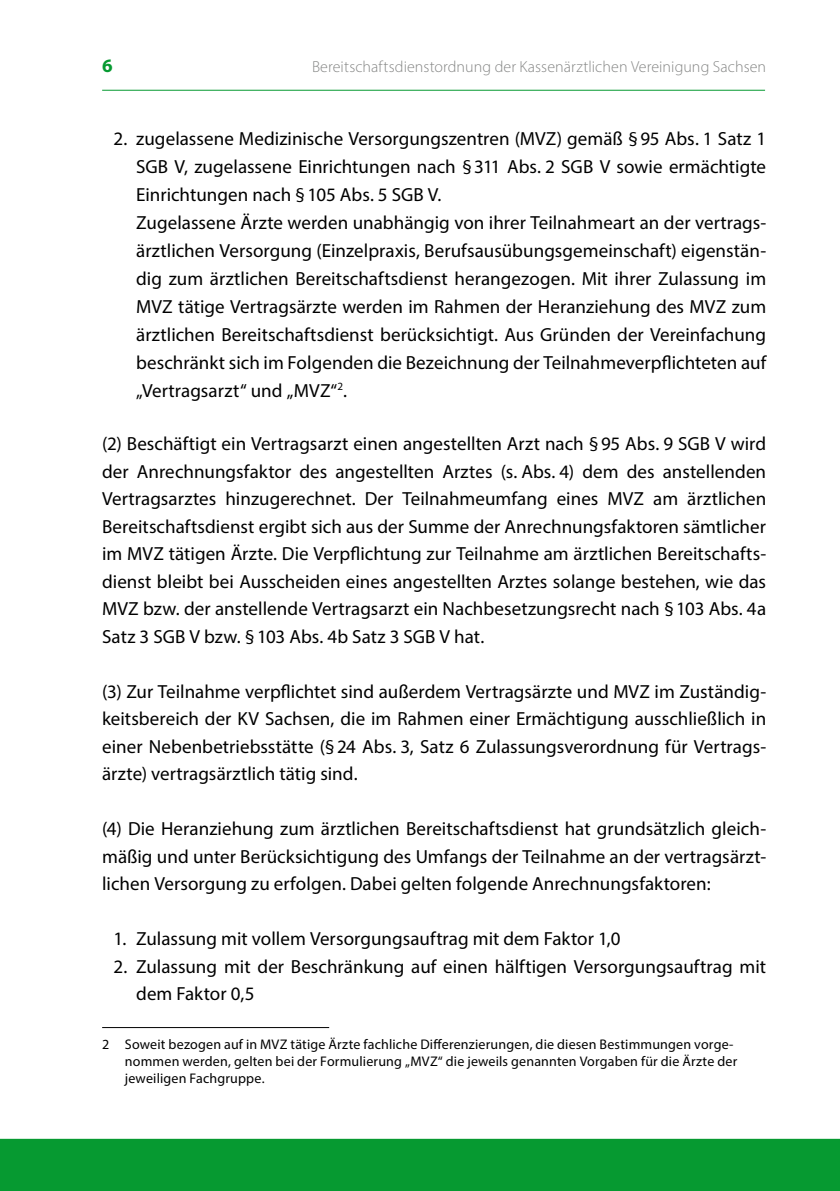
<style>
.page{position:relative;width:840px;height:1191px;background:#fff}
.page>*{position:absolute;margin:0;border:0;box-sizing:border-box;transform-origin:0 0}
.t1{font:19px/27.4px "Myriad Pro";color:#000;text-align:justify}
.t2{font:700 19px "Myriad Pro";color:#069a31}
.t3{font:300 16px "Myriad Pro";letter-spacing:.005em;color:#868786}
.t4{font:14px/17px "Myriad Pro";letter-spacing:.015em;color:#000}
</style>
<div class="page">
<hr style="left:102px;top:90px;width:662px;height:1px;background:#069a31">
<div style="left:0;top:1138px;width:839px;height:53px;background:#069a31"></div>
<hr style="left:102px;top:1027px;width:227px;height:1px;background:#000">
<p class="t2" style="left:102px;top:53px;width:12px">6</p>
<p class="t3" style="left:312px;top:57px;width:455px">Bereitschaftsdienstordnung der Kassenärztlichen Vereinigung Sachsen</p>
<p class="t1" style="left:136px;top:124px;width:631px;line-height:28px;text-align:left;text-indent:-23px">2. zugelassene Medizinische Versorgungszentren (MVZ) gemäß §95 Abs. 1 Satz 1<br>SGB V, zugelassene Einrichtungen nach §311 Abs. 2 SGB V sowie ermächtigte Einrichtungen nach §105 Abs. 5 SGB V.<br>Zugelassene Ärzte werden unabhängig von ihrer Teilnahmeart an der vertrags&shy;ärztlichen Versorgung (Einzelpraxis, Berufsausübungsgemeinschaft) eigenstän&shy;dig zum ärztlichen Bereitschaftsdienst herangezogen. Mit ihrer Zulassung im MVZ tätige Vertragsärzte werden im Rahmen der Heranziehung des MVZ zum ärztlichen Bereitschaftsdienst berücksichtigt. Aus Gründen der Vereinfachung beschränkt sich im Folgenden die Bezeichnung der Teilnahmeverpflichteten auf „Vertragsarzt“ und „MVZ“<sup>2</sup>.</p>
<p class="t1" style="left:102px;top:430px;width:665px">(2) Beschäftigt ein Vertragsarzt einen angestellten Arzt nach §95 Abs. 9 SGB V wird der Anrechnungsfaktor des angestellten Arztes (s. Abs. 4) dem des anstellenden Vertragsarztes hinzugerechnet. Der Teilnahmeumfang eines MVZ am ärztlichen Bereitschaftsdienst ergibt sich aus der Summe der Anrechnungsfaktoren sämtlicher im MVZ tätigen Ärzte. Die Verpflichtung zur Teilnahme am ärztlichen Bereitschafts&shy;dienst bleibt bei Ausscheiden eines angestellten Arztes solange bestehen, wie das MVZ bzw. der anstellende Vertragsarzt ein Nachbesetzungsrecht nach §103 Abs. 4a Satz 3 SGB V bzw. §103 Abs. 4b Satz 3 SGB V hat.</p>
<p class="t1" style="left:102px;top:677px;width:665px">(3) Zur Teilnahme verpflichtet sind außerdem Vertragsärzte und MVZ im Zuständig&shy;keitsbereich der KV Sachsen, die im Rahmen einer Ermächtigung ausschließlich in einer Nebenbetriebsstätte (§24 Abs. 3, Satz 6 Zulassungsverordnung für Vertrags&shy;ärzte) vertragsärztlich tätig sind.</p>
<p class="t1" style="left:102px;top:814px;width:665px">(4) Die Heranziehung zum ärztlichen Bereitschaftsdienst hat grundsätzlich gleich&shy;mäßig und unter Berücksichtigung des Umfangs der Teilnahme an der vertragsärzt&shy;lichen Versorgung zu erfolgen. Dabei gelten folgende Anrechnungsfaktoren:</p>
<p class="t1" style="left:113px;top:924px;width:508px">1. Zulassung mit vollem Versorgungsauftrag mit dem Faktor 1,0</p>
<p class="t1" style="left:136px;top:952px;width:631px;text-indent:-23px">2. Zulassung mit der Beschränkung auf einen hälftigen Versorgungsauftrag mit dem Faktor 0,5</p>
<p class="t4" style="left:125px;top:1035px;width:613px;text-indent:-23px">2 Soweit bezogen auf in MVZ tätige Ärzte fachliche Differenzierungen, die diesen Bestimmungen vorge&shy;nommen werden, gelten bei der Formulierung „MVZ“ die jeweils genannten Vorgaben für die Ärzte der jeweiligen Fachgruppe.</p>
</div>
